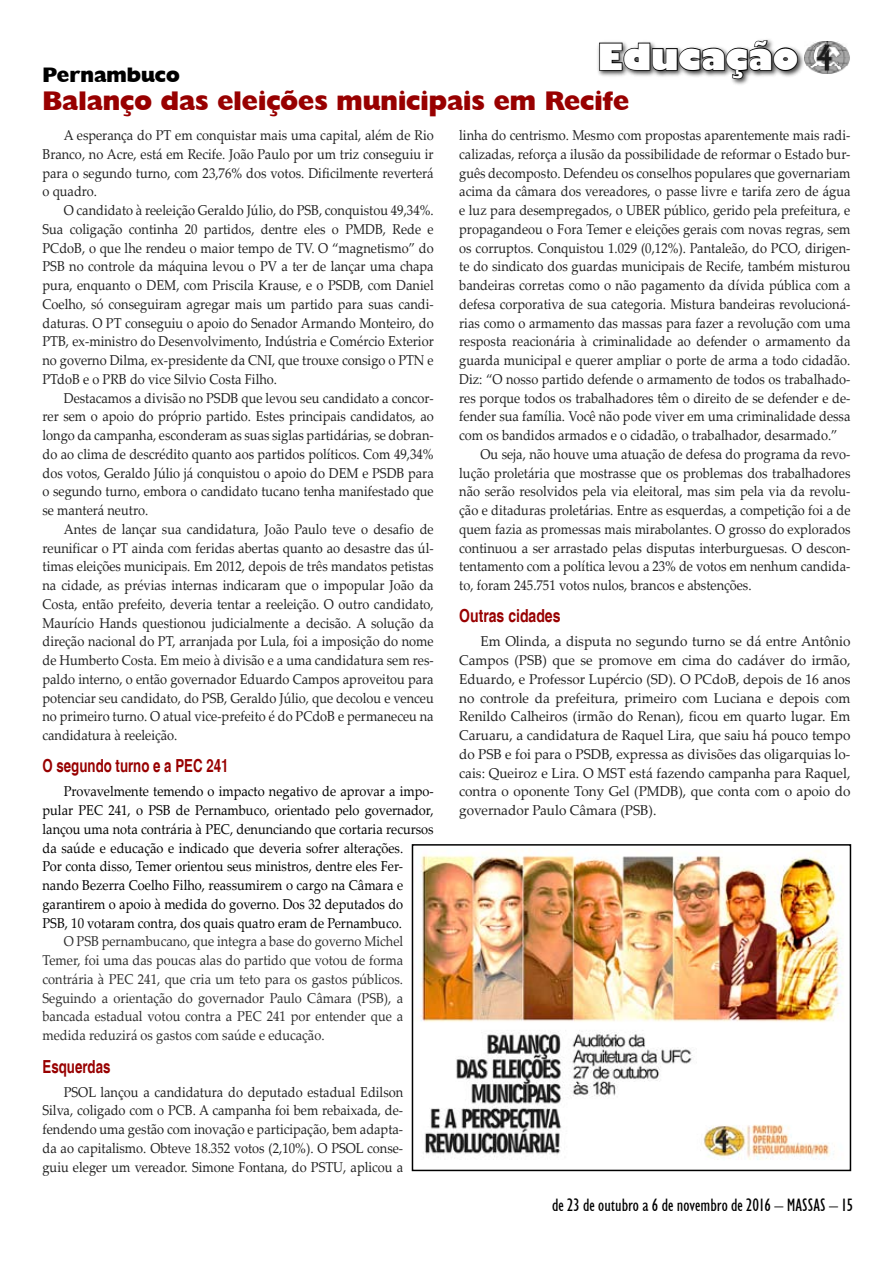
<style>
.page{position:relative;width:893px;height:1263px;background:#fff}
.page>*{position:absolute;margin:0;border:0;box-sizing:border-box;transform-origin:0 0}
.t1{font:800 36px "Humanist 521 BT";color:#fff}
.t2{font:800 27px "Humanist 521 BT";color:#980000}
.t3{font:800 21px "Humanist 521 BT";color:#000}
.t4{font:condensed 18px "Humanist 521 BT";color:#000}
.t5{font:700 condensed 18px "Helvetica";color:#980000;scale:.9 1}
.t6{font:700 condensed 18px "Helvetica";color:#980000;scale:.95 1}
.t7{font:14.25px/18.8px "Palatino Linotype";color:#212121;text-align:justify;scale:.9 1}
.t8{font:14.25px/18.8px "Palatino Linotype";color:#212121;text-align:justify;scale:.95 1}
.t9{font:14.25px/18.8px "Palatino Linotype";color:#000;scale:.9 1}
.t10{font:14.25px/18.8px "Palatino Linotype";color:#2f2f2f;text-align:justify;scale:.9 1}
</style>
<div class="page">
<img style="left:805px;top:42px;width:45px;height:32px">
<div style="left:595px;top:37px;width:210px;height:50px;background:#000;opacity:.75"></div>
<svg style="left:598px;top:40px;width:201px;height:40px"></svg>
<img style="left:420px;top:850px;width:424px;height:310px">
<div style="left:412px;top:844px;width:439px;height:327px;border:2px solid #000"></div>
<h1 class="t1" style="left:598px;top:34px;width:202px">Educação</h1>
<h2 class="t2" style="left:43px;top:84px;width:588px">Balanço das eleições municipais em Recife</h2>
<p class="t7" style="left:43px;top:125px;width:436px;text-indent:21px">A esperança do PT em conquistar mais uma capital, além de Rio Branco, no Acre, está em Recife. João Paulo por um triz conseguiu ir para o segundo turno, com 23,76% dos votos. Dificilmente reverterá o quadro.</p>
<p class="t7" style="left:43px;top:200px;width:436px;text-indent:21px">O candidato à reeleição Geraldo Júlio, do PSB, conquistou 49,34%.<br>Sua coligação continha 20 partidos, dentre eles o PMDB, Rede e PCdoB, o que lhe rendeu o maior tempo de TV. O “magnetismo” do PSB no controle da máquina levou o PV a ter de lançar uma chapa pura, enquanto o DEM, com Priscila Krause, e o PSDB, com Daniel Coelho, só conseguiram agregar mais um partido para suas candi&shy;daturas. O PT conseguiu o apoio do Senador Armando Monteiro, do PTB, ex-ministro do Desenvolvimento, Indústria e Comércio Exterior no governo Dilma, ex-presidente da CNI, que trouxe consigo o PTN e PTdoB e o PRB do vice Silvio Costa Filho.</p>
<p class="t7" style="left:43px;top:388px;width:436px;text-indent:21px">Destacamos a divisão no PSDB que levou seu candidato a concor&shy;rer sem o apoio do próprio partido. Estes principais candidatos, ao longo da campanha, esconderam as suas siglas partidárias, se dobran&shy;do ao clima de descrédito quanto aos partidos políticos. Com 49,34% dos votos, Geraldo Júlio já conquistou o apoio do DEM e PSDB para o segundo turno, embora o candidato tucano tenha manifestado que se manterá neutro.</p>
<p class="t7" style="left:43px;top:519px;width:436px;text-indent:21px">Antes de lançar sua candidatura, João Paulo teve o desafio de reunificar o PT ainda com feridas abertas quanto ao desastre das úl&shy;timas eleições municipais. Em 2012, depois de três mandatos petistas na cidade, as prévias internas indicaram que o impopular João da Costa, então prefeito, deveria tentar a reeleição. O outro candidato, Maurício Hands questionou judicialmente a decisão. A solução da direção nacional do PT, arranjada por Lula, foi a imposição do nome de Humberto Costa. Em meio à divisão e a uma candidatura sem res&shy;paldo interno, o então governador Eduardo Campos aproveitou para potenciar seu candidato, do PSB, Geraldo Júlio, que decolou e venceu no primeiro turno. O atual vice-prefeito é do PCdoB e permaneceu na candidatura à reeleição.</p>
<p class="t5" style="left:43px;top:755px;width:208px">O segundo turno e a PEC 241</p>
<p class="t9" style="left:43px;top:782px;width:436px;text-indent:21px">Provavelmente temendo o impacto negativo de aprovar a impo&shy;pular PEC 241, o PSB de Pernambuco, orientado pelo governador, lançou uma nota contrária à PEC, denunciando que cortaria recursos da saúde e educação e indicado que deveria sofrer alterações.<br>Por conta disso, Temer orientou seus ministros, dentre eles Fer&shy;nando Bezerra Coelho Filho, reassumirem o cargo na Câmara e garantirem o apoio à medida do governo. Dos 32 deputados do<br>PSB, 10 votaram contra, dos quais quatro eram de Pernambuco.</p>
<p class="t10" style="left:43px;top:932px;width:402px;text-indent:21px">O PSB pernambucano, que integra a base do governo Michel Temer, foi uma das poucas alas do partido que votou de forma contrária à PEC 241, que cria um teto para os gastos públicos.<br>Seguindo a orientação do governador Paulo Câmara (PSB), a bancada estadual votou contra a PEC 241 por entender que a medida reduzirá os gastos com saúde e educação.</p>
<p class="t5" style="left:43px;top:1055px;width:77px">Esquerdas</p>
<p class="t7" style="left:43px;top:1082px;width:402px;text-indent:21px">PSOL lançou a candidatura do deputado estadual Edilson Silva, coligado com o PCB. A campanha foi bem rebaixada, de&shy;fendendo uma gestão com inovação e participação, bem adapta&shy;da ao capitalismo. Obteve 18.352 votos (2,10%). O PSOL conse&shy;guiu eleger um vereador. Simone Fontana, do PSTU, aplicou a</p>
<h3 class="t3" style="left:43px;top:62px;width:139px">Pernambuco</h3>
<p class="t7" style="left:459px;top:125px;width:436px">linha do centrismo. Mesmo com propostas aparentemente mais radi-</p>
<p class="t7" style="left:459px;top:144px;width:436px">calizadas, reforça a ilusão da possibilidade de reformar o Estado bur-</p>
<p class="t7" style="left:459px;top:163px;width:436px">guês decomposto. Defendeu os conselhos populares que governariam</p>
<p class="t7" style="left:459px;top:182px;width:436px">acima da câmara dos vereadores, o passe livre e tarifa zero de água</p>
<p class="t7" style="left:459px;top:200px;width:436px">e luz para desempregados, o UBER público, gerido pela prefeitura, e</p>
<p class="t7" style="left:459px;top:219px;width:436px">propagandeou o Fora Temer e eleições gerais com novas regras, sem</p>
<p class="t7" style="left:459px;top:238px;width:436px">os corruptos. Conquistou 1.029 (0,12%). Pantaleão, do PCO, dirigen-</p>
<p class="t7" style="left:459px;top:257px;width:436px">te do sindicato dos guardas municipais de Recife, também misturou</p>
<p class="t7" style="left:459px;top:275px;width:436px">bandeiras corretas como o não pagamento da dívida pública com a</p>
<p class="t7" style="left:459px;top:294px;width:436px">defesa corporativa de sua categoria. Mistura bandeiras revolucioná-</p>
<p class="t7" style="left:459px;top:313px;width:436px">rias como o armamento das massas para fazer a revolução com uma</p>
<p class="t7" style="left:459px;top:332px;width:436px">resposta reacionária à criminalidade ao defender o armamento da</p>
<p class="t7" style="left:459px;top:350px;width:436px">guarda municipal e querer ampliar o porte de arma a todo cidadão.</p>
<p class="t7" style="left:459px;top:369px;width:436px">Diz: “O nosso partido defende o armamento de todos os trabalhado-</p>
<p class="t7" style="left:459px;top:388px;width:436px">res porque todos os trabalhadores têm o direito de se defender e de-</p>
<p class="t7" style="left:459px;top:407px;width:436px">fender sua família. Você não pode viver em uma criminalidade dessa</p>
<p class="t7" style="left:459px;top:425px;width:422px">com os bandidos armados e o cidadão, o trabalhador, desarmado.”</p>
<p class="t7" style="left:480px;top:444px;width:413px">Ou seja, não houve uma atuação de defesa do programa da revo-</p>
<p class="t7" style="left:459px;top:463px;width:436px">lução proletária que mostrasse que os problemas dos trabalhadores</p>
<p class="t7" style="left:459px;top:482px;width:436px">não serão resolvidos pela via eleitoral, mas sim pela via da revolu-</p>
<p class="t7" style="left:459px;top:500px;width:436px">ção e ditaduras proletárias. Entre as esquerdas, a competição foi a de</p>
<p class="t7" style="left:459px;top:519px;width:436px">quem fazia as promessas mais mirabolantes. O grosso do explorados</p>
<p class="t7" style="left:459px;top:538px;width:436px">continuou a ser arrastado pelas disputas interburguesas. O descon-</p>
<p class="t7" style="left:459px;top:557px;width:436px">tentamento com a política levou a 23% de votos em nenhum candida-</p>
<p class="t7" style="left:459px;top:575px;width:326px">to, foram 245.751 votos nulos, brancos e abstenções.</p>
<p class="t6" style="left:459px;top:605px;width:108px">Outras cidades</p>
<p class="t8" style="left:459px;top:632px;width:413px;text-indent:21px">Em Olinda, a disputa no segundo turno se dá entre Antônio Campos (PSB) que se promove em cima do cadáver do irmão, Eduardo, e Professor Lupércio (SD). O PCdoB, depois de 16 anos no controle da prefeitura, primeiro com Luciana e depois com Renildo Calheiros (irmão do Renan), ficou em quarto lugar. Em Caruaru, a candidatura de Raquel Lira, que saiu há pouco tempo do PSB e foi para o PSDB, expressa as divisões das oligarquias lo&shy;cais: Queiroz e Lira. O MST está fazendo campanha para Raquel, contra o oponente Tony Gel (PMDB), que conta com o apoio do governador Paulo Câmara (PSB).</p>
<p class="t4" style="left:552px;top:1194px;width:301px">de 23 de outubro a 6 de novembro de 2016 – MASSAS – 15</p>
</div>
